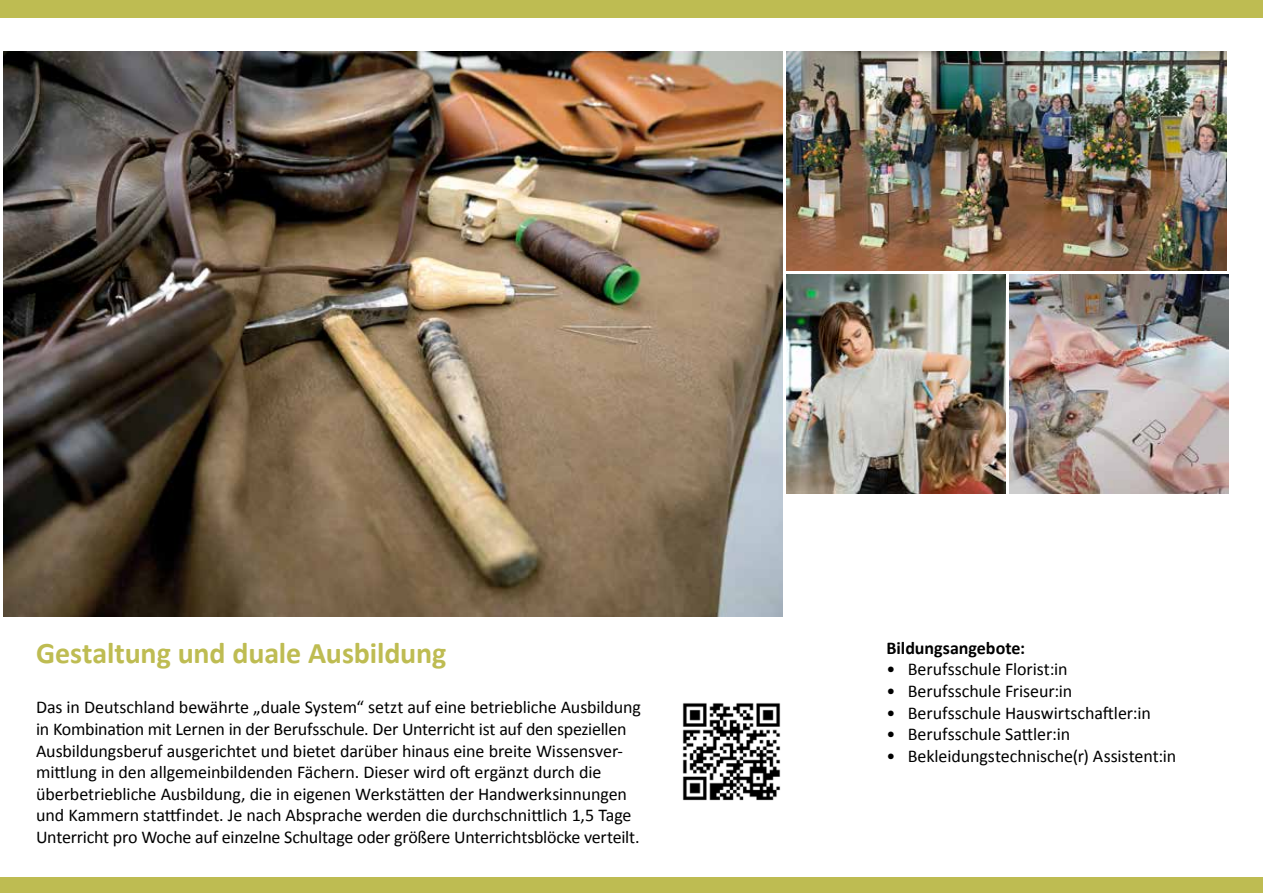
<style>
.page{position:relative;width:1263px;height:893px;background:#fff}
.page>*{position:absolute;margin:0;border:0;box-sizing:border-box;transform-origin:0 0}
.t1{font:700 30px "Calibri";letter-spacing:-.005em;color:#bebc52}
.t2{font:18px/21.6px "Calibri";letter-spacing:-.005em;color:#000}
.t3{font:700 18px "Calibri";color:#000}
</style>
<div class="page">
<div style="left:1px;top:0;width:1262px;height:17px;background:#bebc52"></div>
<div style="left:1px;top:877px;width:1262px;height:16px;background:#bebc52"></div>
<img style="left:3px;top:51px;width:779px;height:566px">
<img style="left:786px;top:51px;width:441px;height:219px">
<img style="left:682px;top:703px;width:99px;height:98px">
<img style="left:786px;top:274px;width:219px;height:219px">
<img style="left:1009px;top:274px;width:220px;height:219px">
<h1 class="t1" style="left:36px;top:634px;width:412px">Gestaltung und duale Ausbildung</h1>
<p class="t2" style="left:36px;top:696px;width:606px">Das in Deutschland bewährte „duale System“ setzt auf eine betriebliche Ausbildung in Kombination mit Lernen in der Berufsschule. Der Unterricht ist auf den speziellen Ausbildungsberuf ausgerichtet und bietet darüber hinaus eine breite Wissensver&shy;mittlung in den allgemeinbildenden Fächern. Dieser wird oft ergänzt durch die überbetriebliche Ausbildung, die in eigenen Werkstätten der Handwerksinnungen und Kammern stattfindet. Je nach Absprache werden die durchschnittlich 1,5 Tage Unterricht pro Woche auf einzelne Schultage oder größere Unterrichtsblöcke verteilt.</p>
<p class="t3" style="left:886px;top:637px;width:140px">Bildungsangebote:</p>
<p class="t2" style="left:886px;top:658px;width:183px">• Berufsschule Florist:in</p>
<p class="t2" style="left:886px;top:679px;width:187px">• Berufsschule Friseur:in</p>
<p class="t2" style="left:886px;top:701px;width:266px">• Berufsschule Hauswirtschaftler:in</p>
<p class="t2" style="left:886px;top:723px;width:185px">• Berufsschule Sattler:in</p>
<p class="t2" style="left:886px;top:744px;width:291px">• Bekleidungstechnische(r) Assistent:in</p>
</div>
